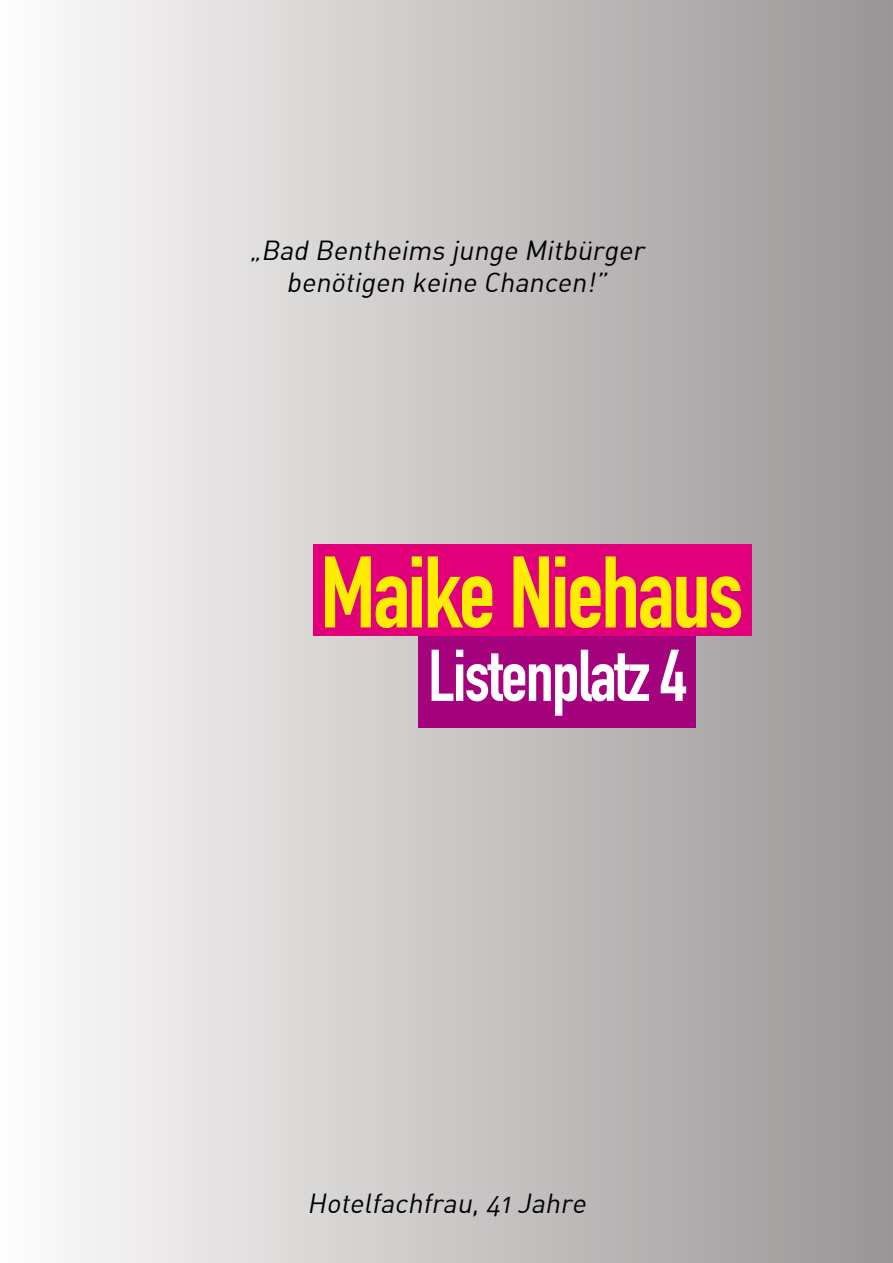
<style>
.page{position:relative;width:893px;height:1263px;background:#fff}
.page>*{position:absolute;margin:0;border:0;box-sizing:border-box;transform-origin:0 0}
.t1{font:700 99.75px "DIN Condensed";letter-spacing:-.025em;color:#ffed00}
.t2{font:700 72px "DIN Condensed";letter-spacing:-.025em;color:#fff}
.t3{font:italic 27px/32.4px "DIN Alternate";color:#000;text-align:center}
</style>
<div class="page">
<div style="left:0;top:0;width:893px;height:1263px;background:linear-gradient(to right,#fefcfc,#999595)"></div>
<div style="left:313px;top:544px;width:439px;height:92px;background:#e2007a"></div>
<div style="left:418px;top:636px;width:277px;height:91px;background:#a5027d"></div>
<p class="t3" style="left:249px;top:233px;width:402px">„Bad Bentheims junge Mitbürger benötigen keine Chancen!”</p>
<h1 class="t1" style="left:320px;top:525px;width:425px">Maike Niehaus</h1>
<h2 class="t2" style="left:428px;top:627px;width:260px">Listenplatz 4</h2>
<p class="t3" style="left:307px;top:1186px;width:286px">Hotelfachfrau,41Jahre</p>
</div>
